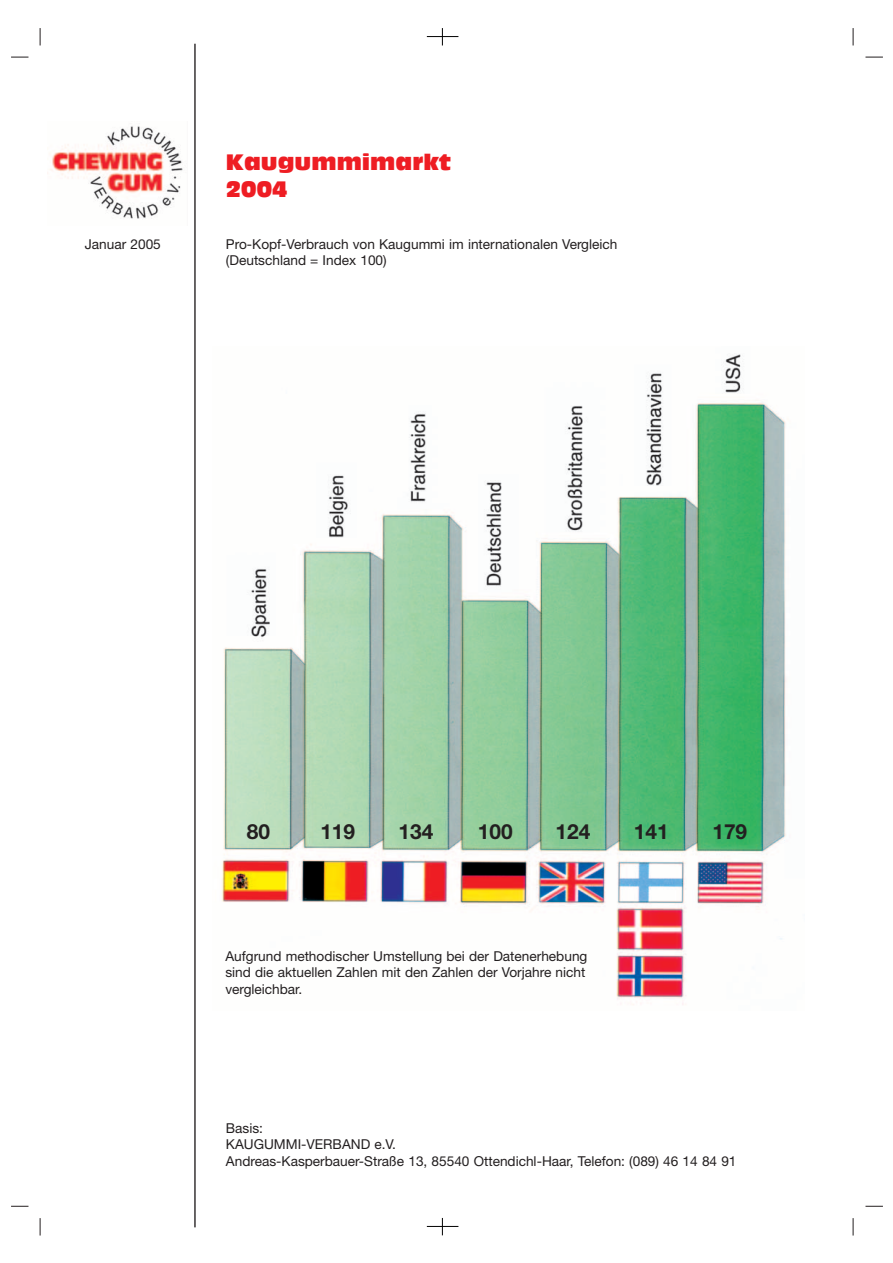
<style>
.page{position:relative;width:893px;height:1263px;background:#fff}
.page>*{position:absolute;margin:0;border:0;box-sizing:border-box;transform-origin:0 0}
.t1{font:21.9px/27.3px "Antique Olive Compact";color:#ee1d23}
.t2{font:700 20.85px "Helvetica Neue";color:#231f20}
.t3{font:13.65px/16.4px "Helvetica Neue";color:#231f20}
</style>
<div class="page">
<hr style="left:427px;top:36px;width:31px;height:1px;background:#000">
<svg style="left:442px;top:28px;width:1px;height:17px"></svg>
<hr style="left:427px;top:1226px;width:31px;height:1px;background:#000">
<svg style="left:442px;top:1218px;width:1px;height:17px"></svg>
<svg style="left:40px;top:28px;width:1px;height:17px"></svg>
<svg style="left:852px;top:28px;width:1px;height:17px"></svg>
<svg style="left:40px;top:1218px;width:1px;height:17px"></svg>
<svg style="left:852px;top:1218px;width:1px;height:17px"></svg>
<svg style="left:11px;top:57px;width:17px;height:1px"></svg>
<svg style="left:11px;top:1206px;width:17px;height:1px"></svg>
<svg style="left:865px;top:57px;width:17px;height:1px"></svg>
<svg style="left:865px;top:1206px;width:17px;height:1px"></svg>
<img style="left:222px;top:354px;width:564px;height:651px">
<hr style="left:194px;top:44px;width:2px;height:1183px;background:#231f20">
<img style="left:50px;top:126px;width:133px;height:93px">
<p class="t3" style="left:85px;top:237px;width:77px">Januar 2005</p>
<h1 class="t1" style="left:226px;top:150px;width:227px">Kaugummimarkt<br>2004</h1>
<p class="t3" style="left:226px;top:237px;width:393px">Pro-Kopf-Verbrauch von Kaugummi im internationalen Vergleich (Deutschland = Index 100)</p>
<h2 class="t2" style="left:247px;top:824px;width:25px">80</h2>
<h2 class="t2" style="left:320px;top:824px;width:36px">119</h2>
<h2 class="t2" style="left:398px;top:824px;width:36px">134</h2>
<h2 class="t2" style="left:478px;top:824px;width:36px">100</h2>
<h2 class="t2" style="left:555px;top:824px;width:36px">124</h2>
<h2 class="t2" style="left:634px;top:824px;width:36px">141</h2>
<h2 class="t2" style="left:712px;top:824px;width:36px">179</h2>
<p class="t3" style="left:225px;top:949px;width:363px">Aufgrund methodischer Umstellung bei der Datenerhebung sind die aktuellen Zahlen mit den Zahlen der Vorjahre nicht vergleichbar.</p>
<p class="t3" style="left:226px;top:1121px;width:512px">Basis:<br>KAUGUMMI-VERBAND e.V.<br>Andreas-Kasperbauer-Straße 13, 85540 Ottendichl-Haar, Telefon: (089) 46 14 84 91</p>
</div>
